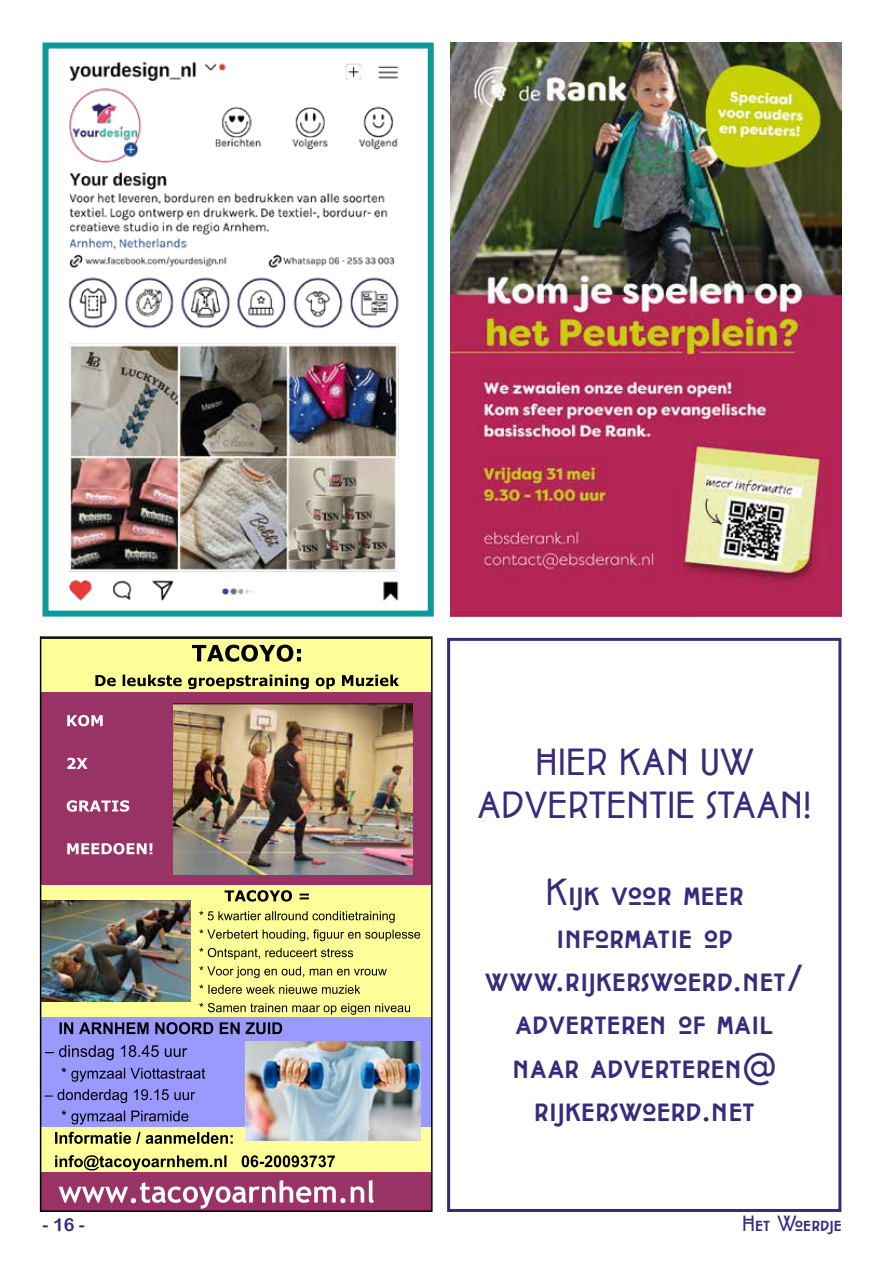
<style>
.page{position:relative;width:893px;height:1263px;background:#fff}
.page>*{position:absolute;margin:0;border:0;box-sizing:border-box;transform-origin:0 0}
.t1{font:36px/43.2px "Cocotte";color:#3a2a7c;text-align:center}
.t2{font:21px "Cocotte";color:#3a2a7c}
.t3{font:18px "Arial Rounded MT Bold";color:#3a2a7c}
</style>
<div class="page">
<img style="left:451px;top:43px;width:391px;height:574px">
<div style="left:41px;top:638px;width:391px;height:54px;background:#ff9"></div>
<div style="left:41px;top:692px;width:391px;height:193px;background:#936"></div>
<div style="left:41px;top:885px;width:391px;height:132px;background:#ff9"></div>
<div style="left:41px;top:1017px;width:391px;height:110px;background:#99f"></div>
<div style="left:41px;top:1127px;width:391px;height:45px;background:#ff9"></div>
<div style="left:41px;top:1172px;width:391px;height:39px;background:#936"></div>
<svg style="left:192px;top:645px;width:109px;height:17px"></svg>
<svg style="left:67px;top:715px;width:36px;height:11px"></svg>
<svg style="left:67px;top:758px;width:21px;height:11px"></svg>
<svg style="left:67px;top:800px;width:62px;height:12px"></svg>
<svg style="left:67px;top:843px;width:85px;height:11px"></svg>
<svg style="left:225px;top:890px;width:84px;height:11px"></svg>
<svg style="left:199px;top:911px;width:196px;height:12px"></svg>
<svg style="left:199px;top:929px;width:221px;height:12px"></svg>
<svg style="left:199px;top:948px;width:154px;height:11px"></svg>
<svg style="left:199px;top:966px;width:188px;height:12px"></svg>
<svg style="left:199px;top:984px;width:161px;height:10px"></svg>
<svg style="left:199px;top:1003px;width:211px;height:12px"></svg>
<svg style="left:60px;top:1022px;width:222px;height:12px"></svg>
<svg style="left:45px;top:1045px;width:142px;height:15px"></svg>
<svg style="left:61px;top:1067px;width:144px;height:15px"></svg>
<svg style="left:45px;top:1089px;width:150px;height:14px"></svg>
<svg style="left:61px;top:1110px;width:127px;height:14px"></svg>
<svg style="left:55px;top:1132px;width:178px;height:12px"></svg>
<svg style="left:55px;top:1155px;width:280px;height:15px"></svg>
<svg style="left:59px;top:1180px;width:315px;height:29px"></svg>
<svg style="left:95px;top:675px;width:304px;height:14px"></svg>
<img style="left:246px;top:1042px;width:174px;height:98px">
<img style="left:43px;top:901px;width:148px;height:100px">
<img style="left:173px;top:703px;width:239px;height:171px">
<div style="left:40px;top:636px;width:393px;height:576px;border:2px solid #000"></div>
<img style="left:69px;top:62px;width:330px;height:539px">
<div style="left:43px;top:43px;width:391px;height:574px;border:6px solid #0c999a"></div>
<div style="left:447px;top:638px;width:394px;height:574px;border:3px solid #3a2a7c"></div>
<p class="t1" style="left:477px;top:740px;width:336px">HIER KAN UW<br>ADVERTENTIE STAAN!</p>
<p class="t1" style="left:485px;top:870px;width:321px">Kijk voor meer informatie op www.rijkerswoerd.net/ adverteren of mail naar adverteren@ rijkerswoerd.net</p>
<p class="t3" style="left:43px;top:1213px;width:44px">- 16 -</p>
<p class="t2" style="left:742px;top:1209px;width:102px">Het Woerdje</p>
</div>
